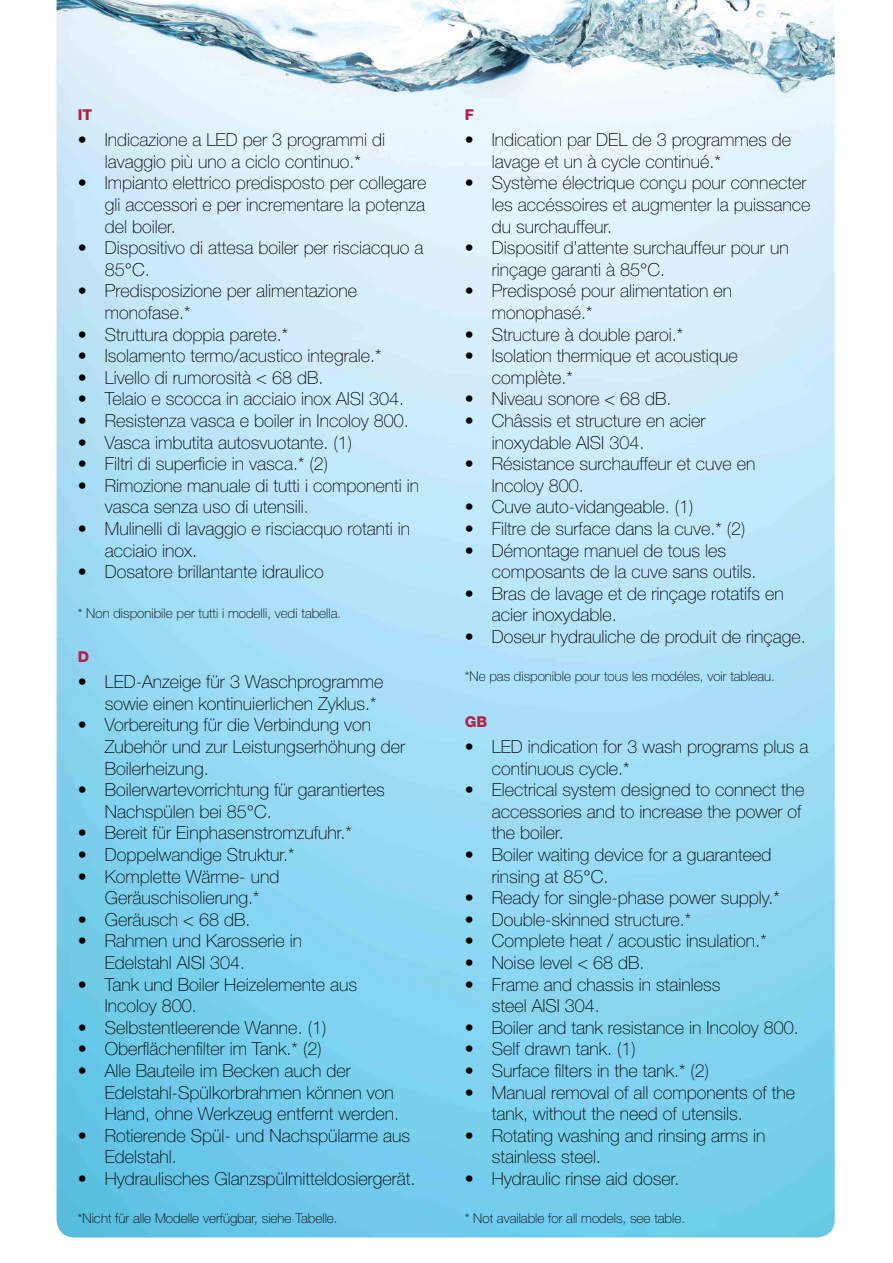
<style>
.page{position:relative;width:893px;height:1263px;background:#fff}
.page>*{position:absolute;margin:0;border:0;box-sizing:border-box;transform-origin:0 0}
.t1{font:100 18px/21.6px "Helvetica Neue LT Std";color:#000}
.t2{font:800 15px "Helvetica Neue LT Std";color:#b12245}
.t3{font:100 13.5px "Helvetica Neue LT Std";color:#000}
</style>
<div class="page">
<img style="left:57px;top:0;width:778px;height:1237px">
<p class="t2" style="left:78px;top:106px;width:16px">IT</p>
<p class="t1" style="left:78px;top:129px;width:309px;text-align:center">• Indicazione a LED per 3 programmi di lavaggio più uno a ciclo continuo.*</p>
<p class="t1" style="left:105px;top:172px;width:323px;text-align:justify;text-indent:-27px">• Impianto elettrico predisposto per collegare gli accessori e per incrementare la potenza del boiler.</p>
<p class="t1" style="left:105px;top:237px;width:320px;text-indent:-27px">• Dispositivo di attesa boiler per risciacquo a<br>85°C.</p>
<p class="t1" style="left:105px;top:280px;width:254px;text-indent:-27px">• Predisposizione per alimentazione monofase.*</p>
<p class="t1" style="left:78px;top:323px;width:212px">• Struttura doppia parete.*</p>
<p class="t1" style="left:78px;top:345px;width:305px">• Isolamento termo/acustico integrale.*</p>
<p class="t1" style="left:78px;top:367px;width:247px">• Livello di rumorosità &lt; 68 dB.</p>
<p class="t1" style="left:78px;top:388px;width:328px">• Telaio e scocca in acciaio inox AISI 304.</p>
<p class="t1" style="left:78px;top:410px;width:332px">• Resistenza vasca e boiler in Incoloy 800.</p>
<p class="t1" style="left:78px;top:431px;width:276px">• Vasca imbutita autosvuotante. (1)</p>
<p class="t1" style="left:78px;top:453px;width:252px">• Filtri di superficie in vasca.* (2)</p>
<p class="t1" style="left:105px;top:475px;width:316px;text-indent:-27px">• Rimozione manuale di tutti i componenti in vasca senza uso di utensili.</p>
<p class="t1" style="left:105px;top:518px;width:307px;text-indent:-27px">• Mulinelli di lavaggio e risciacquo rotanti in acciaio inox.</p>
<p class="t1" style="left:78px;top:561px;width:247px">• Dosatore brillantante idraulico</p>
<p class="t3" style="left:78px;top:605px;width:265px">* Non disponibile per tutti i modelli, vedi tabella.</p>
<p class="t2" style="left:78px;top:648px;width:13px">D</p>
<p class="t1" style="left:105px;top:671px;width:280px;text-indent:-27px">• LED-Anzeige für 3 Waschprogramme sowie einen kontinuierlichen Zyklus.*</p>
<p class="t1" style="left:105px;top:714px;width:302px;text-indent:-27px">• Vorbereitung für die Verbindung von<br>Zubehör und zur Leistungserhöhung der<br>Boilerheizung.</p>
<p class="t1" style="left:105px;top:779px;width:281px;text-indent:-27px">• Boilerwartevorrichtung für garantiertes<br>Nachspülen bei 85°C.</p>
<p class="t1" style="left:78px;top:822px;width:275px">• Bereit für Einphasenstromzufuhr.*</p>
<p class="t1" style="left:78px;top:844px;width:218px">• Doppelwandige Struktur.*</p>
<p class="t1" style="left:78px;top:865px;width:203px;text-align:center">• Komplette Wärme- und<br>Geräuschisolierung.*</p>
<p class="t1" style="left:78px;top:908px;width:174px">• Geräusch &lt; 68 dB.</p>
<p class="t1" style="left:105px;top:930px;width:199px;text-indent:-27px">• Rahmen und Karosserie in<br>Edelstahl AISI 304.</p>
<p class="t1" style="left:105px;top:973px;width:254px;text-indent:-27px">• Tank und Boiler Heizelemente aus<br>Incoloy 800.</p>
<p class="t1" style="left:78px;top:1016px;width:250px">• Selbstentleerende Wanne. (1)</p>
<p class="t1" style="left:78px;top:1038px;width:245px">• Oberflächenfilter im Tank.* (2)</p>
<p class="t1" style="left:105px;top:1060px;width:296px;text-indent:-27px">• Alle Bauteile im Becken auch der<br>Edelstahl-Spülkorbrahmen können von<br>Hand, ohne Werkzeug entfernt werden.</p>
<p class="t1" style="left:105px;top:1124px;width:307px;text-indent:-27px">• Rotierende Spül- und Nachspülarme aus<br>Edelstahl.</p>
<p class="t1" style="left:78px;top:1168px;width:339px">• Hydraulisches Glanzspülmitteldosiergerät.</p>
<p class="t3" style="left:78px;top:1210px;width:261px">*Nicht für alle Modelle verfügbar, siehe Tabelle.</p>
<p class="t2" style="left:465px;top:106px;width:11px">F</p>
<p class="t1" style="left:492px;top:129px;width:301px;text-indent:-27px">• Indication par DEL de 3 programmes de lavage et un à cycle continué.*</p>
<p class="t1" style="left:492px;top:172px;width:320px;text-indent:-27px">• Système électrique conçu pour connecter les accéssoires et augmenter la puissance du surchauffeur.</p>
<p class="t1" style="left:492px;top:237px;width:298px;text-indent:-27px">• Dispositif d’attente surchauffeur pour un rinçage garanti à 85°C.</p>
<p class="t1" style="left:492px;top:280px;width:242px;text-indent:-27px">• Predisposé pour alimentation en monophasé.*</p>
<p class="t1" style="left:465px;top:323px;width:220px">• Structure à double paroi.*</p>
<p class="t1" style="left:492px;top:345px;width:247px;text-indent:-27px">• Isolation thermique et acoustique complète.*</p>
<p class="t1" style="left:465px;top:388px;width:208px">• Niveau sonore &lt; 68 dB.</p>
<p class="t1" style="left:492px;top:410px;width:215px;text-indent:-27px">• Châssis et structure en acier inoxydable AISI 304.</p>
<p class="t1" style="left:492px;top:453px;width:265px;text-indent:-27px">• Résistance surchauffeur et cuve en<br>Incoloy 800.</p>
<p class="t1" style="left:465px;top:496px;width:230px">• Cuve auto-vidangeable. (1)</p>
<p class="t1" style="left:465px;top:518px;width:282px">• Filtre de surface dans la cuve.* (2)</p>
<p class="t1" style="left:492px;top:539px;width:266px;text-indent:-27px">• Démontage manuel de tous les composants de la cuve sans outils.</p>
<p class="t1" style="left:492px;top:583px;width:294px;text-indent:-27px">• Bras de lavage et de rinçage rotatifs en acier inoxydable.</p>
<p class="t1" style="left:465px;top:626px;width:342px">• Doseur hydrauliche de produit de rinçage.</p>
<p class="t3" style="left:465px;top:668px;width:312px">*Ne pas disponible pour tous les modéles, voir tableau.</p>
<p class="t2" style="left:465px;top:713px;width:24px">GB</p>
<p class="t1" style="left:492px;top:736px;width:318px;text-indent:-27px">• LED indication for 3 wash programs plus a continuous cycle.*</p>
<p class="t1" style="left:492px;top:779px;width:314px;text-indent:-27px">• Electrical system designed to connect the accessories and to increase the power of the boiler.</p>
<p class="t1" style="left:492px;top:844px;width:281px;text-indent:-27px">• Boiler waiting device for a guaranteed rinsing at 85°C.</p>
<p class="t1" style="left:465px;top:887px;width:317px">• Ready for single-phase power supply.*</p>
<p class="t1" style="left:465px;top:908px;width:228px">• Double-skinned structure.*</p>
<p class="t1" style="left:465px;top:930px;width:303px">• Complete heat / acoustic insulation.*</p>
<p class="t1" style="left:465px;top:952px;width:181px">• Noise level &lt; 68 dB.</p>
<p class="t1" style="left:492px;top:973px;width:230px;text-indent:-27px">• Frame and chassis in stainless steel AISI 304.</p>
<p class="t1" style="left:465px;top:1016px;width:335px">• Boiler and tank resistance in Incoloy 800.</p>
<p class="t1" style="left:465px;top:1038px;width:173px">• Self drawn tank. (1)</p>
<p class="t1" style="left:465px;top:1060px;width:246px">• Surface filters in the tank.* (2)</p>
<p class="t1" style="left:492px;top:1081px;width:305px;text-indent:-27px">• Manual removal of all components of the tank, without the need of utensils.</p>
<p class="t1" style="left:492px;top:1124px;width:275px;text-indent:-27px">• Rotating washing and rinsing arms in stainless steel.</p>
<p class="t1" style="left:465px;top:1168px;width:216px">• Hydraulic rinse aid doser.</p>
<p class="t3" style="left:465px;top:1210px;width:222px">* Not available for all models, see table.</p>
</div>
